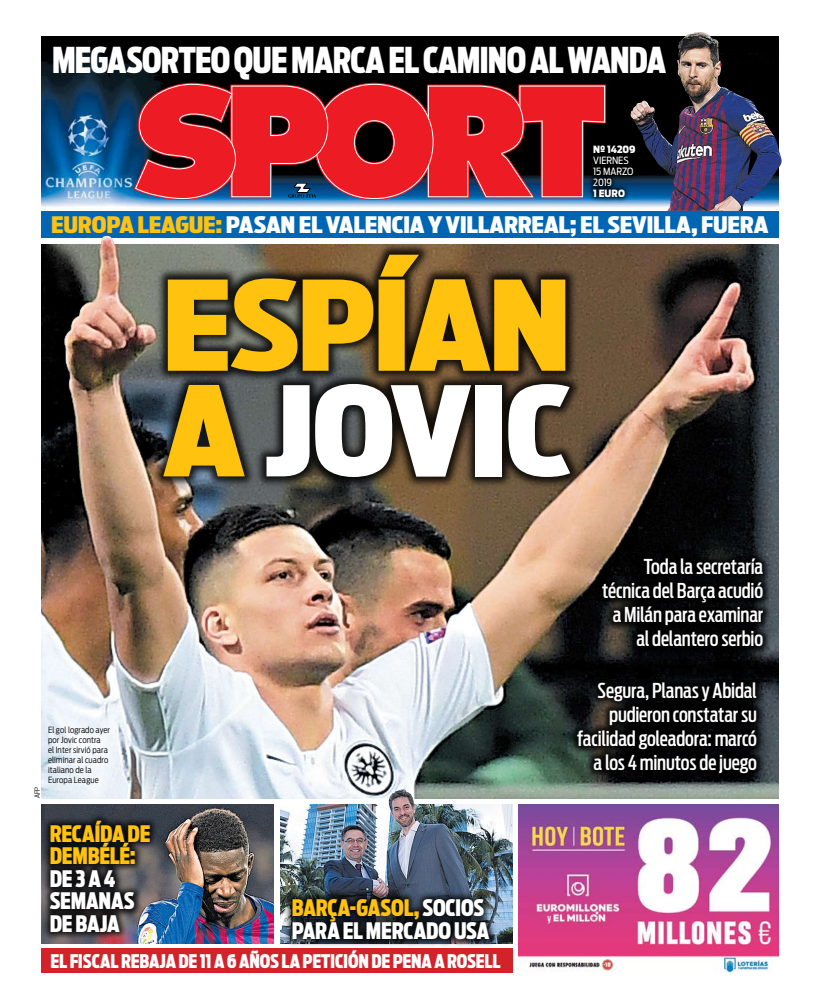
<style>
.page{position:relative;width:820px;height:1007px;background:#fff}
.page>*{position:absolute;margin:0;border:0;box-sizing:border-box;transform-origin:0 0}
.t1{font:900 123px/105.5px "Antenna Extra Cond";letter-spacing:-.015em;color:#ffc20e;scale:1.2 1}
.t2{font:900 35.3px "Antenna Extra Cond";letter-spacing:-.025em;color:#fff}
.t3{font:900 22.5px/22.5px "Antenna Extra Cond";letter-spacing:-.01em;color:#fff}
.t4{font:900 22.5px "Antenna Extra Cond";letter-spacing:-.01em;color:#fff;scale:1.17 1}
.t5{font:900 22.5px/22.5px "Antenna Extra Cond";letter-spacing:-.01em;color:#ffc20e;text-align:right}
.t6{font:900 22.5px "Antenna Extra Cond";letter-spacing:-.01em;color:#ffc20e;scale:1.17 1}
.t7{font:500 20.4px/24px "Antenna Extra Cond";letter-spacing:-.01em;color:#fff;text-align:right;scale:1.05 1}
.t8{font:900 18.7px "Antenna Extra Cond";letter-spacing:-.005em;color:#fff}
.t9{font:9.9px/11px "Antenna Cond";letter-spacing:-.01em;color:#fff}
.t10{font:900 9.9px "Antenna Cond";color:#fff}
.t11{font:300 8.5px/10px "Antenna Cond";letter-spacing:.01em;color:#000}
.t12{font:300 7px "Antenna Cond";color:#000}
.s1{color:#fff}
.s2{color:#ffc20e}
</style>
<div class="page">
<div style="left:41px;top:36px;width:737px;height:176px;background:#000"></div>
<img style="left:41px;top:54px;width:737px;height:157px">
<div style="left:41px;top:948px;width:471px;height:24px;background:#d2232a"></div>
<img style="left:518px;top:804px;width:260px;height:168px">
<svg style="left:132px;top:81px;width:475px;height:120px;background:#b82630"></svg>
<div style="left:586px;top:139px;width:55px;height:65px;background:#000;opacity:.88"></div>
<img style="left:41px;top:804px;width:232px;height:139px">
<div style="left:40px;top:811px;width:119px;height:130px;background:#000;opacity:.85"></div>
<img style="left:41px;top:244px;width:737px;height:554px">
<div style="left:150px;top:241px;width:433px;height:249px;background:#000;opacity:.85"></div>
<div style="left:592px;top:549px;width:180px;height:107px;background:#000;opacity:.85"></div>
<div style="left:567px;top:672px;width:198px;height:110px;background:#000;opacity:.85"></div>
<div style="left:41px;top:211px;width:737px;height:27px;background:#0066b3"></div>
<img style="left:630px;top:32px;width:152px;height:178px">
<img style="left:96px;top:235px;width:27px;height:29px">
<img style="left:280px;top:804px;width:232px;height:139px">
<div style="left:282px;top:889px;width:216px;height:59px;background:#000;opacity:.85"></div>
<img style="left:388px;top:789px;width:27px;height:22px">
<h2 class="t2" style="left:52px;top:39px;width:74px">MEGASORTEO</h2>
<h2 class="t2" style="left:234px;top:39px;width:99px">QUE MARCA</h2>
<h2 class="t2" style="left:388px;top:39px;width:223px">ELCAMINO AL WANDA</h2>
<p class="t10" style="left:593px;top:143px;width:44px">Nº 14209</p>
<p class="t9" style="left:593px;top:155px;width:42px">VIERNES<br>15 MARZO<br>2019</p>
<p class="t10" style="left:593px;top:187px;width:33px">1 EURO</p>
<p class="t6" style="left:51px;top:211px;width:36px">EUROPA</p>
<p class="t6" style="left:137px;top:211px;width:88px">LEAGUE:<span class="s1">PASAN</span></p>
<p class="t4" style="left:299px;top:211px;width:46px">EL VALENCIA</p>
<p class="t4" style="left:428px;top:211px;width:39px">Y VILLARREAL</p>
<p class="t4" style="left:569px;top:211px;width:76px">; EL SEVILLA</p>
<p class="t4" style="left:690px;top:211px;width:44px">, FUERA</p>
<h1 class="t1" style="left:162px;top:273px;width:296px">ESPÍAN<br>A<span class="s1">JOVIC</span></h1>
<p class="t12" style="left:33px;top:798px;width:13px;rotate:-90deg">AFP</p>
<p class="t11" style="left:48px;top:724px;width:63px">El gol logrado ayer por Jovic contra<br>el Inter sirvió para eliminar al cuadro italiano de la<br>Europa League</p>
<p class="t5" style="left:50px;top:822px;width:90px">ÍDA DE<br>DEMBÉLÉ:</p>
<p class="t3" style="left:50px;top:867px;width:67px">DE 3 A 4<br>SEMANAS<br>DE BAJA</p>
<p class="t5" style="left:50px;top:822px;width:12px">RECA</p>
<p class="t5" style="left:291px;top:896px;width:77px">BARÇA-GASOL</p>
<p class="t3" style="left:413px;top:896px;width:20px"><span class="s2">,</span>SOCIOS</p>
<p class="t3" style="left:291px;top:919px;width:13px">PARA</p>
<p class="t3" style="left:342px;top:919px;width:51px">EL MERCADO</p>
<p class="t3" style="left:454px;top:919px;width:37px">USA</p>
<p class="t8" style="left:50px;top:949px;width:451px">EL FISCAL REBAJA DE 11 A 6 AÑOS LA PETICIÓN DE PENA A ROSELL</p>
<p class="t7" style="left:602px;top:554px;width:155px">Toda la secretaría técnica del Barça acudió a Milán para examinar al delantero serbio</p>
<p class="t7" style="left:577px;top:678px;width:173px">Segura, Planas y Abidal pudieron constatar su facilidad goleadora: marcó a los 4 minutos de juego</p>
</div>
